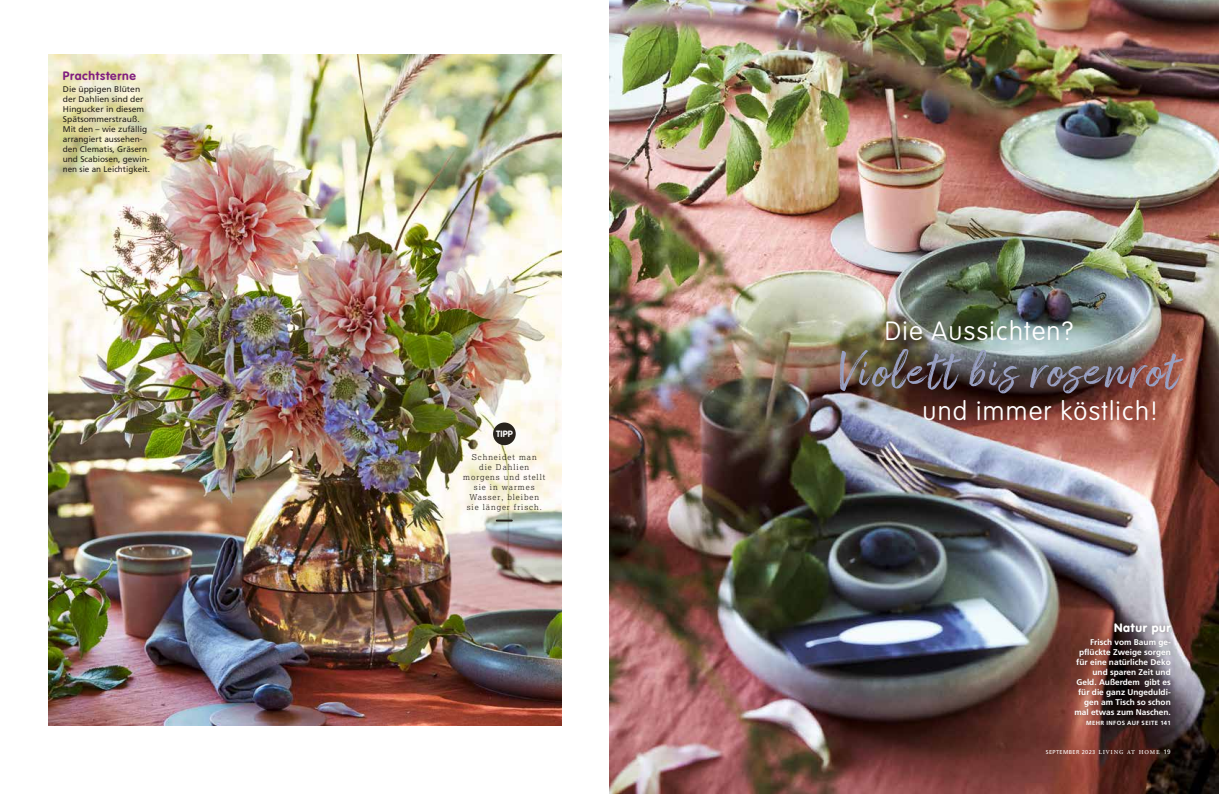
<style>
.page{position:relative;width:1219px;height:794px;background:#fff}
.page>*{position:absolute;margin:0;border:0;box-sizing:border-box;transform-origin:0 0}
.t1{font:50px "Amithen";letter-spacing:.05em;color:#99a0c2}
.t2{font:100 26px "VAG Rounded Std";letter-spacing:.05em;color:#fff}
.t3{font:700 12px "VAG Rounded Std";letter-spacing:.055em;color:#811e7e}
.t4{font:900 12px "VAG Rounded Std";letter-spacing:.055em;color:#fff}
.t5{font:700 9px "VAG Rounded Std";color:#fff}
.t6{font:8.3px/10px "Frutiger LT Std";color:#28231d}
.t7{font:700 8.3px/10px "Frutiger LT Std";color:#fff;text-align:right}
.t8{font:300 8px/10px "Lexia";letter-spacing:.12em;color:#28231d;text-align:center}
.t9{font:700 6px "Frutiger LT Std";letter-spacing:.07em;color:#fff}
.t10{font:5.7px "Frutiger LT Std";letter-spacing:.06em;color:#fff}
.s1{font-family:"Adobe Garamond Pro";font-size:9px}
.s2{font-size:6.3px}
</style>
<div class="page">
<img style="left:48px;top:55px;width:513px;height:671px">
<img style="left:609px;top:0;width:610px;height:794px">
<div style="left:1070px;top:618px;width:107px;height:112px;background:#28231d;opacity:.5"></div>
<svg style="left:497px;top:519px;width:15px;height:2px"></svg>
<div style="left:493px;top:422px;width:23px;height:23px;background:#28231d;border-radius:50%"></div>
<h3 class="t3" style="left:63px;top:68px;width:75px">Prachtsterne</h3>
<p class="t6" style="left:63px;top:84px;width:89px">Die üppigen Blüten der Dahlien sind der<br>Hingucker in diesem<br>Spätsommerstrauß.<br>Mit den – wie zufällig arrangiert aussehen&shy;den Clematis, Gräsern und Scabiosen, gewin&shy;nen sie an Leichtigkeit.</p>
<p class="t5" style="left:496px;top:429px;width:18px">TIPP</p>
<p class="t8" style="left:463px;top:451px;width:84px">Schneidet man<br>die Dahlien morgens und stellt sie in warmes<br>Wasser, bleiben sie länger frisch.</p>
<h2 class="t2" style="left:885px;top:316px;width:190px">Die Aussichten?</h2>
<h1 class="t1" style="left:838px;top:340px;width:341px">Violett bis rosenrot</h1>
<h2 class="t2" style="left:922px;top:396px;width:237px">und immer köstlich!</h2>
<h3 class="t4" style="left:1114px;top:620px;width:58px">Natur pur</h3>
<p class="t7" style="left:1074px;top:636px;width:98px">Frisch vom Baum ge&shy;pflückte Zweige sorgen für eine natürliche Deko und sparen Zeit und<br>Geld. Außerdem gibt es für die ganz Ungeduldi&shy;gen am Tisch so schon mal etwas zum Naschen.</p>
<p class="t9" style="left:1086px;top:719px;width:86px">MEHR INFOS AUF SEITE 141</p>
<p class="t10" style="left:1046px;top:748px;width:126px">SEPTEMBER 2023 <span class="s1">living at home</span> <span class="s2">19</span></p>
</div>
